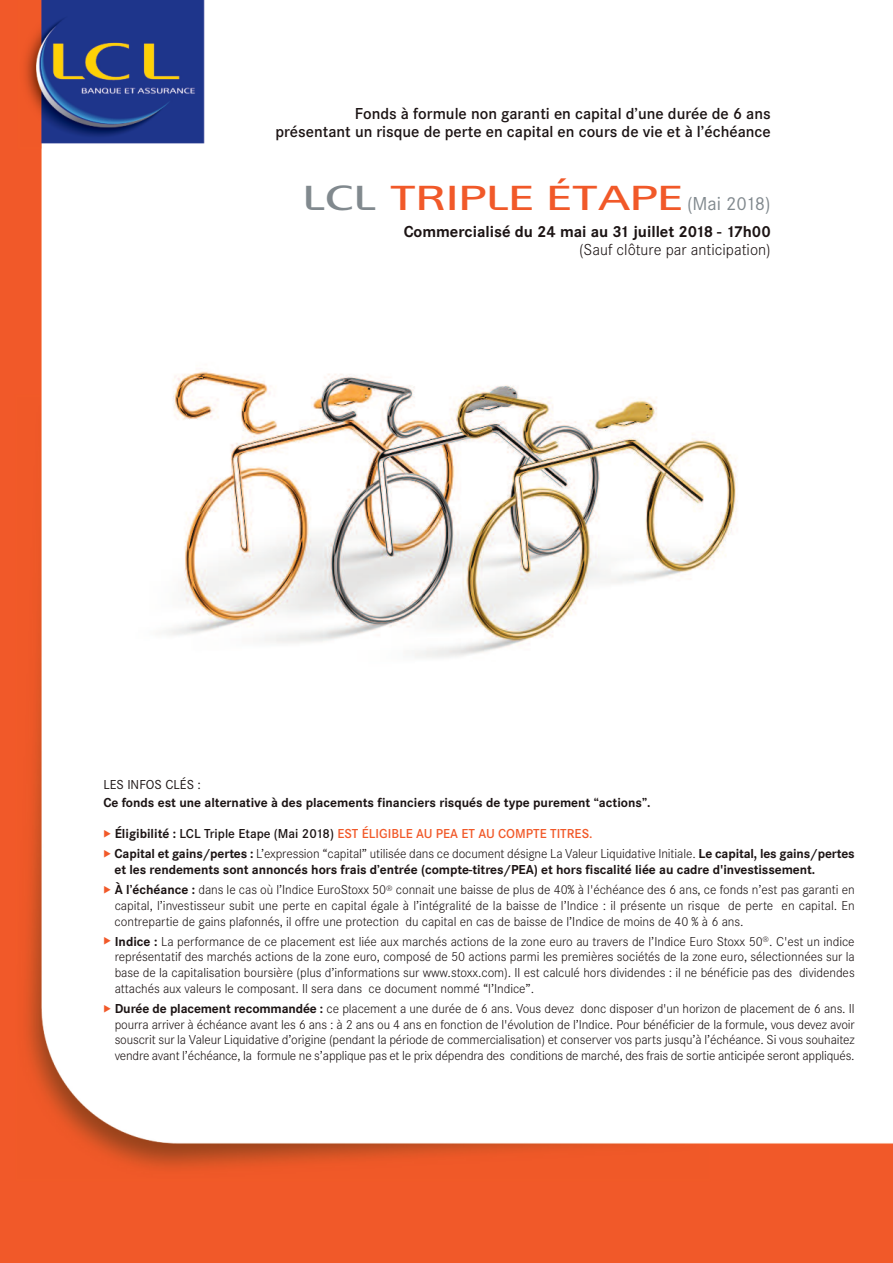
<style>
.page{position:relative;width:893px;height:1263px;background:#fff}
.page>*{position:absolute;margin:0;border:0;box-sizing:border-box;transform-origin:0 0}
.t1{font:500 34.5px "LCL1";letter-spacing:-.015em;color:#f15929}
.t2{font:600 16.5px/18px "Corporate S";color:#1c1414;text-align:right}
.t3{font:700 16.5px "Corporate S";color:#1c1414}
.t4{font:300 16.5px "Corporate S";color:#1c1414}
.t5{font:300 13.5px/15.8px "Corporate S";letter-spacing:-.005em;color:#1c1414;text-align:justify}
.t6{font:700 13.5px/15.8px "Corporate S";letter-spacing:-.005em;color:#1c1414}
.t7{font:600 13.5px "Corporate S";color:#f15929}
.t8{font:13.5px "Corporate S";color:#1c1414}
.s1{color:#81898e}
.s2{font-family:"Corporate S";font-weight:400;font-size:19.5px;color:#81898e}
.s3{font-weight:700;color:#1c1414}
.s4{color:#1c1414}
.s5{color:#f15929}
.s6{font-weight:300}
.s7{font-weight:700}
</style>
<div class="page">
<img style="left:0;top:0;width:893px;height:1263px">
<img style="left:115px;top:243px;width:630px;height:556px">
<p class="t2" style="left:275px;top:104px;width:497px">Fonds à formule non garanti en capital d’une durée de 6 ans présentant un risque de perte en capital en cours de vie et à l’échéance</p>
<h1 class="t1" style="left:302px;top:178px;width:470px"><span class="s1">LCL</span> TRIPLE ÉTAPE <span class="s2">(Mai 2018)</span></h1>
<p class="t3" style="left:404px;top:222px;width:369px">Commercialisé du 24 mai au 31 juillet 2018 - 17h00</p>
<p class="t4" style="left:579px;top:240px;width:193px">(Sauf clôture par anticipation)</p>
<p class="t8" style="left:103px;top:776px;width:99px">LES INFOS CLÉS :</p>
<p class="t6" style="left:103px;top:794px;width:549px">Ce fonds est une alternative à des placements financiers risqués de type purement “actions”.</p>
<p class="t7" style="left:103px;top:826px;width:491px">◆ <span class="s3">Éligibilité :</span> <span class="s4">LCL Triple Etape (Mai 2018)</span> EST ÉLIGIBLE AU PEA ET AU COMPTE TITRES.</p>
<p class="t6" style="left:115px;top:846px;width:742px;text-indent:-11px"><span class="s5">◆</span> Capital et gains/pertes : <span class="s6">L’expression “capital” utilisée dans ce document désigne La Valeur Liquidative Initiale.</span> Le capital, les gains/pertes et les rendements sont annoncés hors frais d’entrée (compte-titres/PEA) et hors fiscalité liée au cadre d'investissement.</p>
<p class="t5" style="left:115px;top:881px;width:742px;text-indent:-11px"><span class="s5">◆</span> <span class="s7">À l’échéance :</span> dans le cas où l’Indice EuroStoxx 50<sup>®</sup> connait une baisse de plus de 40% à l'échéance des 6 ans, ce fonds n’est pas garanti en capital, l’investisseur subit une perte en capital égale à l’intégralité de la baisse de l’Indice : il présente un risque de perte en capital. En contrepartie de gains plafonnés, il offre une protection du capital en cas de baisse de l’Indice de moins de 40 % à 6 ans.</p>
<p class="t5" style="left:115px;top:933px;width:741px;text-indent:-11px"><span class="s5">◆</span> <span class="s7">Indice :</span> La performance de ce placement est liée aux marchés actions de la zone euro au travers de l’Indice Euro Stoxx 50<sup>®</sup>. C'est un indice représentatif des marchés actions de la zone euro, composé de 50 actions parmi les premières sociétés de la zone euro, sélectionnées sur la base de la capitalisation boursière (plus d’informations sur www.stoxx.com). Il est calculé hors dividendes : il ne bénéficie pas des dividendes attachés aux valeurs le composant. Il sera dans ce document nommé “l’Indice”.</p>
<p class="t5" style="left:115px;top:1000px;width:742px;text-indent:-11px"><span class="s5">◆</span> <span class="s7">Durée de placement recommandée :</span> ce placement a une durée de 6 ans. Vous devez donc disposer d'un horizon de placement de 6 ans. Il pourra arriver à échéance avant les 6 ans : à 2 ans ou 4 ans en fonction de l'évolution de l’Indice. Pour bénéficier de la formule, vous devez avoir souscrit sur la Valeur Liquidative d’origine (pendant la période de commercialisation) et conserver vos parts jusqu’à l’échéance. Si vous souhaitez vendre avant l’échéance, la formule ne s’applique pas et le prix dépendra des conditions de marché, des frais de sortie anticipée seront appliqués.</p>
</div>
